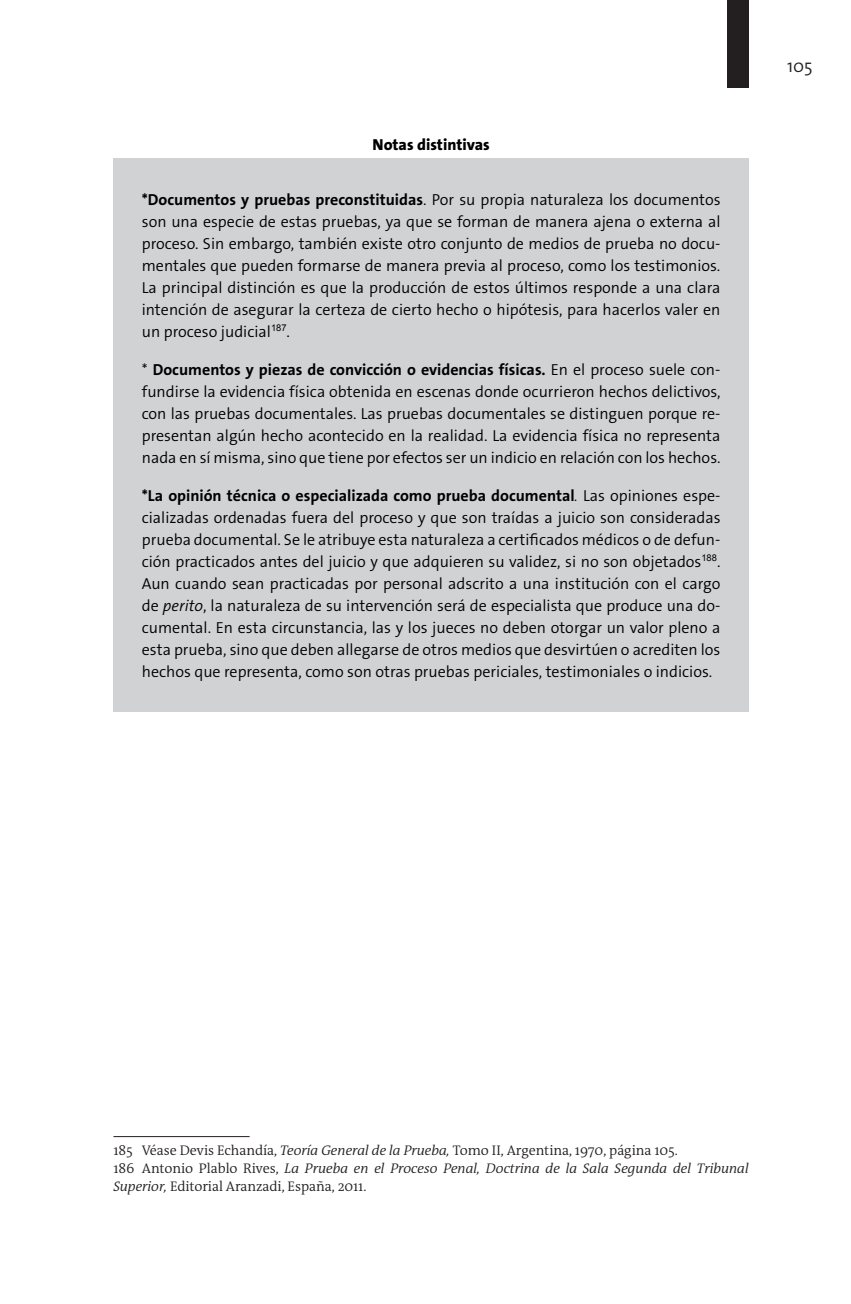
<style>
.page{position:relative;width:851px;height:1304px;background:#fff}
.page>*{position:absolute;margin:0;border:0;box-sizing:border-box;transform-origin:0 0}
.t1{font:300 18px "The Sans Os F";color:#231f20}
.t2{font:300 16px/22px "The Sans Os F";color:#000;text-align:justify}
.t3{font:800 16px "The Sans Os F";color:#000}
.t4{font:300 14px/18px "The Antiqua B W4";letter-spacing:-.005em;color:#231f20}
.s1{font-weight:700}
.s2{font-family:"The Antiqua B W3";font-style:italic}
.s3{font-style:italic}
</style>
<div class="page">
<div style="left:727px;top:0;width:21px;height:88px;background:#231f20"></div>
<div style="left:113px;top:158px;width:635px;height:553px;background:#d1d2d4"></div>
<hr style="left:113px;top:1136px;width:136px;height:1px;background:#231f20">
<p class="t3" style="left:372px;top:135px;width:119px">Notas distintivas</p>
<p class="t2" style="left:142px;top:188px;width:580px"><span class="s1">*Documentos y pruebas preconstituidas</span>. Por su propia naturaleza los documentos son una especie de estas pruebas, ya que se forman de manera ajena o externa al proceso. Sin embargo, también existe otro conjunto de medios de prueba no docu&shy;mentales que pueden formarse de manera previa al proceso, como los testimonios.<br>La principal distinción es que la producción de estos últimos responde a una clara intención de asegurar la certeza de cierto hecho o hipótesis, para hacerlos valer en un proceso judicial<sup>187</sup>.</p>
<p class="t2" style="left:142px;top:359px;width:580px">* <span class="s1">Documentos y piezas de convicción o evidencias físicas.</span> En el proceso suele con&shy;fundirse la evidencia física obtenida en escenas donde ocurrieron hechos delictivos, con las pruebas documentales. Las pruebas documentales se distinguen porque re&shy;presentan algún hecho acontecido en la realidad. La evidencia física no representa nada en sí misma, sino que tiene por efectos ser un indicio en relación con los hechos.</p>
<p class="t2" style="left:142px;top:485px;width:580px"><span class="s1">*La opinión técnica o especializada como prueba documental</span><span class="s2">.</span> Las opiniones espe&shy;cializadas ordenadas fuera del proceso y que son traídas a juicio son consideradas prueba documental. Se le atribuye esta naturaleza a certificados médicos o de defun&shy;ción practicados antes del juicio y que adquieren su validez, si no son objetados<sup>188</sup>.<br>Aun cuando sean practicadas por personal adscrito a una institución con el cargo de <span class="s3">perito</span>, la naturaleza de su intervención será de especialista que produce una do&shy;cumental. En esta circunstancia, las y los jueces no deben otorgar un valor pleno a esta prueba, sino que deben allegarse de otros medios que desvirtúen o acrediten los hechos que representa, como son otras pruebas periciales, testimoniales o indicios.</p>
<p class="t1" style="left:787px;top:54px;width:27px">105</p>
<p class="t4" style="left:113px;top:1141px;width:636px">185 Véase Devis Echandía, <span class="s3">Teoría General de la Prueba,</span> Tomo II, Argentina, 1970, página 105.<br>186 Antonio Plablo Rives, <span class="s3">La Prueba en el Proceso Penal, Doctrina de la Sala Segunda del Tribunal<br>Superior,</span> Editorial Aranzadi, España, 2011.</p>
</div>
